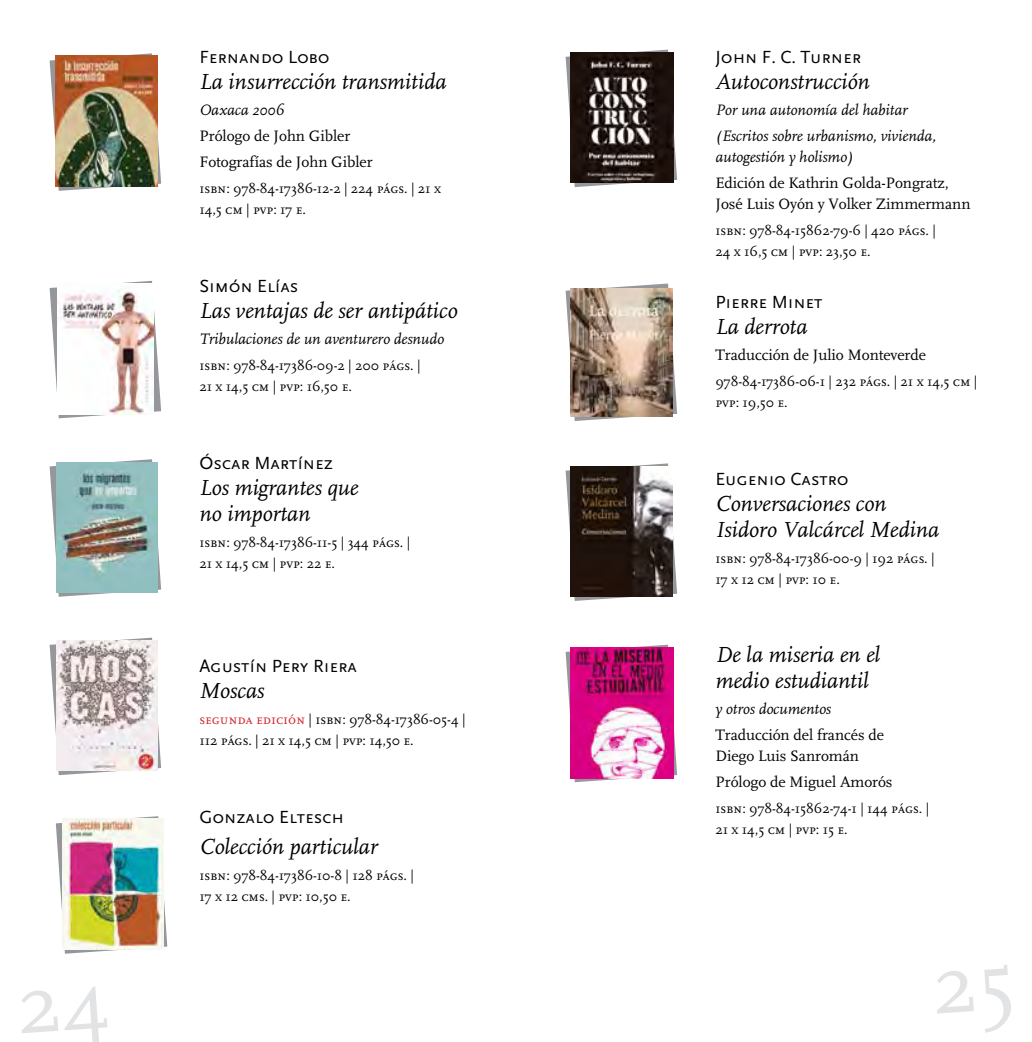
<style>
.page{position:relative;width:1032px;height:1042px;background:#fff}
.page>*{position:absolute;margin:0;border:0;box-sizing:border-box;transform-origin:0 0}
.t1{font:italic 22.75px/25.9px "FF Scala";letter-spacing:-.005em;color:#000}
.t2{font:18.38px "Scala Sans Caps";letter-spacing:-.005em;color:#000}
.t3{font:15.75px/21px "FF Scala";letter-spacing:-.005em;color:#000}
.t4{font:italic 15.75px/25.9px "FF Scala";letter-spacing:-.005em;color:#000}
.t5{font:14px/21px "FF Scala Caps";letter-spacing:-.005em;color:#000}
.s1{color:#d2232a}
</style>
<div class="page">
<svg style="left:50px;top:53px;width:111px;height:138px"></svg>
<img style="left:56px;top:56px;width:101px;height:131px">
<svg style="left:50px;top:281px;width:111px;height:137px"></svg>
<img style="left:58px;top:283px;width:95px;height:131px">
<svg style="left:50px;top:459px;width:111px;height:138px"></svg>
<img style="left:57px;top:463px;width:100px;height:129px">
<svg style="left:50px;top:638px;width:111px;height:137px"></svg>
<img style="left:56px;top:640px;width:101px;height:131px">
<svg style="left:566px;top:50px;width:111px;height:137px"></svg>
<img style="left:571px;top:52px;width:102px;height:131px">
<svg style="left:566px;top:283px;width:111px;height:138px"></svg>
<img style="left:571px;top:288px;width:101px;height:129px">
<svg style="left:566px;top:463px;width:111px;height:138px"></svg>
<img style="left:571px;top:466px;width:101px;height:131px">
<svg style="left:566px;top:645px;width:111px;height:137px"></svg>
<img style="left:571px;top:647px;width:102px;height:131px">
<svg style="left:56px;top:816px;width:111px;height:138px"></svg>
<img style="left:63px;top:819px;width:101px;height:130px">
<h2 class="t2" style="left:199px;top:47px;width:132px">Fernando Lobo</h2>
<h1 class="t1" style="left:199px;top:70px;width:248px">La insurrección transmitida</h1>
<p class="t4" style="left:199px;top:98px;width:86px">Oaxaca 2006</p>
<p class="t3" style="left:199px;top:124px;width:175px;line-height:25.9px">Prólogo de John Gibler<br>Fotografías de John Gibler</p>
<p class="t5" style="left:199px;top:178px;width:243px">isbn: 978-84-17386-12-2 | 224 págs. | 21 x<br>14,5 cm | pvp: 17 e.</p>
<h2 class="t2" style="left:199px;top:276px;width:100px">Simón Elías</h2>
<h1 class="t1" style="left:199px;top:298px;width:260px">Las ventajas de ser antipático</h1>
<p class="t4" style="left:199px;top:326px;width:246px">Tribulaciones de un aventurero desnudo</p>
<p class="t5" style="left:199px;top:355px;width:223px">isbn: 978-84-17386-09-2 | 200 págs. |<br>21 x 14,5 cm | pvp: 16,50 e.</p>
<h2 class="t2" style="left:199px;top:453px;width:135px">Óscar Martínez</h2>
<h1 class="t1" style="left:199px;top:475px;width:161px">Los migrantes que no importan</h1>
<p class="t5" style="left:199px;top:532px;width:212px">isbn: 978-84-17386-11-5 | 344 págs. |<br>21 x 14,5 cm | pvp: 22 e.</p>
<h2 class="t2" style="left:199px;top:656px;width:159px">Agustín Pery Riera</h2>
<h1 class="t1" style="left:199px;top:678px;width:66px">Moscas</h1>
<p class="t5" style="left:199px;top:709px;width:268px"><span class="s1">segunda edición</span> | isbn: 978-84-17386-05-4 |<br>112 págs. | 21 x 14,5 cm | pvp: 14,50 e.</p>
<h2 class="t2" style="left:199px;top:806px;width:146px">Gonzalo Eltesch</h2>
<h1 class="t1" style="left:199px;top:834px;width:180px">Colección particular</h1>
<p class="t5" style="left:199px;top:865px;width:216px">isbn: 978-84-17386-10-8 | 128 págs. |<br>17 x 12 cms. | pvp: 10,50 e.</p>
<h2 class="t2" style="left:715px;top:47px;width:147px">John F. C. Turner</h2>
<h1 class="t1" style="left:715px;top:70px;width:156px">Autoconstrucción</h1>
<p class="t4" style="left:715px;top:98px;width:222px">Por una autonomía del habitar (Escritos sobre urbanismo, vivienda,</p>
<p class="t4" style="left:715px;top:145px;width:139px">autogestión y holismo)</p>
<p class="t3" style="left:715px;top:173px;width:256px">Edición de Kathrin Golda-Pongratz,<br>José Luis Oyón y Volker Zimmermann</p>
<p class="t5" style="left:715px;top:220px;width:222px">isbn: 978-84-15862-79-6 | 420 págs. |<br>24 x 16,5 cm | pvp: 23,50 e.</p>
<h2 class="t2" style="left:715px;top:292px;width:109px">Pierre Minet</h2>
<h1 class="t1" style="left:715px;top:315px;width:94px">La derrota</h1>
<p class="t3" style="left:715px;top:345px;width:212px">Traducción de Julio Monteverde</p>
<p class="t5" style="left:715px;top:371px;width:263px">978-84-17386-06-1 | 232 págs. | 21 x 14,5 cm | pvp: 19,50 e.</p>
<h2 class="t2" style="left:715px;top:469px;width:135px">Eugenio Castro</h2>
<h1 class="t1" style="left:715px;top:491px;width:225px">Conversaciones con<br>Isidoro Valcárcel Medina</h1>
<p class="t5" style="left:715px;top:548px;width:221px">isbn: 978-84-17386-00-9 | 192 págs. |<br>17 x 12 cm | pvp: 10 e.</p>
<h1 class="t1" style="left:715px;top:642px;width:166px">De la miseria en el medio estudiantil</h1>
<p class="t4" style="left:715px;top:696px;width:117px">y otros documentos</p>
<p class="t3" style="left:715px;top:724px;width:170px">Traducción del francés de<br>Diego Luis Sanromán</p>
<p class="t3" style="left:715px;top:771px;width:179px">Prólogo de Miguel Amorós</p>
<p class="t5" style="left:715px;top:798px;width:215px">isbn: 978-84-15862-74-1 | 144 págs. |<br>21 x 14,5 cm | pvp: 15 e.</p>
</div>
